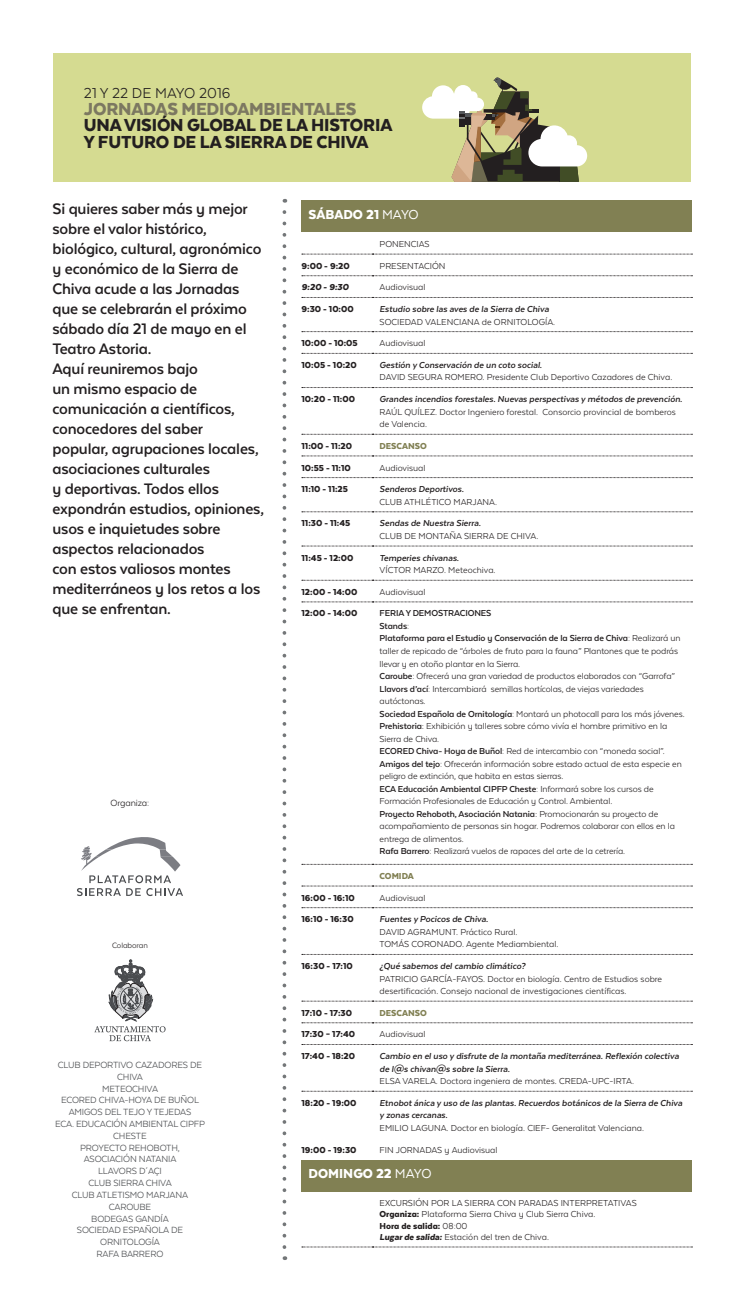
<style>
.page{position:relative;width:745px;height:1312px;background:#fff}
.page>*{position:absolute;margin:0;border:0;box-sizing:border-box;transform-origin:0 0}
.t1{font:900 20px/16.5px "Texta Alt";letter-spacing:-.01em;color:#231f20}
.t2{font:900 20px "Texta Alt";letter-spacing:-.01em;color:#7c7861}
.t3{font:700 17.5px/20px "Texta Alt";letter-spacing:-.01em;color:#231f20}
.t4{font:16.5px "Texta Alt";color:#231f20}
.t5{font:900 15px "Texta Alt";color:#fff}
.t6{font:15px "Texta Alt";letter-spacing:-.03em;color:#fff}
.t7{font:10.38px/11.9px "Texta Alt";letter-spacing:-.015em;color:#494b4e;text-align:center}
.t8{font:10.38px "Texta Alt";letter-spacing:-.01em;color:#231f20}
.t9{font:10px/12.5px "Texta Alt";letter-spacing:-.01em;color:#231f20}
.t10{font:italic 700 10px/12.5px "Texta Alt";color:#231f20}
.t11{font:900 10px "Texta Alt";color:#231f20}
.t12{font:900 10px "Texta Alt";color:#818053}
.t13{font:italic 900 10px "Texta Alt";color:#231f20}
.t14{font:8.88px "Texta Alt";letter-spacing:-.01em;color:#231f20}
.s1{font-weight:900}
.s2{font-weight:700}
.s3{font-weight:700;font-style:italic}
.s4{font-weight:900;font-style:italic}
</style>
<div class="page">
<div style="left:54px;top:53px;width:636px;height:129px;background:#d5db91"></div>
<svg style="left:422px;top:78px;width:164px;height:104px"></svg>
<svg style="left:94px;top:959px;width:71px;height:81px"></svg>
<svg style="left:77px;top:837px;width:106px;height:58px"></svg>
<svg style="left:282px;top:212px;width:4px;height:1047px"></svg>
<div style="left:301px;top:200px;width:390px;height:32px;background:#818053"></div>
<svg style="left:301px;top:254px;width:391px;height:1px"></svg>
<svg style="left:301px;top:275px;width:391px;height:1px"></svg>
<svg style="left:301px;top:297px;width:391px;height:1px"></svg>
<svg style="left:301px;top:331px;width:391px;height:1px"></svg>
<svg style="left:301px;top:353px;width:391px;height:1px"></svg>
<svg style="left:301px;top:387px;width:391px;height:1px"></svg>
<svg style="left:301px;top:434px;width:391px;height:1px"></svg>
<svg style="left:301px;top:455px;width:391px;height:1px"></svg>
<svg style="left:301px;top:477px;width:391px;height:1px"></svg>
<svg style="left:301px;top:511px;width:391px;height:1px"></svg>
<svg style="left:301px;top:545px;width:391px;height:1px"></svg>
<svg style="left:301px;top:579px;width:391px;height:1px"></svg>
<svg style="left:301px;top:601px;width:391px;height:1px"></svg>
<div style="left:301px;top:1159px;width:390px;height:32px;background:#818053"></div>
<svg style="left:302px;top:863px;width:390px;height:1px"></svg>
<svg style="left:301px;top:885px;width:391px;height:1px"></svg>
<svg style="left:301px;top:907px;width:391px;height:1px"></svg>
<svg style="left:301px;top:1000px;width:391px;height:1px"></svg>
<svg style="left:301px;top:1022px;width:391px;height:1px"></svg>
<svg style="left:301px;top:1090px;width:391px;height:1px"></svg>
<svg style="left:301px;top:1246px;width:391px;height:1px"></svg>
<h3 class="t4" style="left:84px;top:85px;width:148px">21 Y 22 DE MAYO 2016</h3>
<h1 class="t2" style="left:84px;top:98px;width:274px">JORNADAS MEDIOAMBIENTALES</h1>
<h1 class="t1" style="left:84px;top:117px;width:310px">UNA VISIÓN GLOBAL DE LA HISTORIA<br>Y FUTURO DE LA SIERRA DE CHIVA</h1>
<p class="t3" style="left:52px;top:198px;width:213px">Si quieres saber más y mejor sobre el valor histórico, biológico, cultural, agronómico y económico de la Sierra de<br>Chiva acude a las Jornadas que se celebrarán el próximo sábado día 21 de mayo en el<br>Teatro Astoria.<br>Aquí reuniremos bajo<br>un mismo espacio de comunicación a científicos, conocedores del saber<br>popular, agrupaciones locales, asociaciones culturales<br>y deportivas. Todos ellos expondrán estudios, opiniones, usos e inquietudes sobre aspectos relacionados<br>con estos valiosos montes mediterráneos y los retos a los que se enfrentan.</p>
<h3 class="t5" style="left:308px;top:206px;width:27px">Sábado</h3>
<h3 class="t6" style="left:366px;top:206px;width:54px"><span class="s1">21</span> MAYO</h3>
<p class="t9" style="left:379px;top:237px;width:52px">PONENCIAS</p>
<p class="t11" style="left:301px;top:260px;width:50px">9:00 - 9:20</p>
<p class="t9" style="left:379px;top:259px;width:67px">PRESENTACIÓN</p>
<p class="t13" style="left:301px;top:282px;width:49px">9:20 - 9:30</p>
<p class="t9" style="left:379px;top:281px;width:47px">Audiovisual</p>
<p class="t11" style="left:301px;top:304px;width:54px">9:30 - 10:00</p>
<p class="t10" style="left:379px;top:302px;width:171px">Estudio sobre las aves de la Sierra de Chiva</p>
<p class="t9" style="left:379px;top:315px;width:177px">SOCIEDAD VALENCIANA de ORNITOLOGÍA.</p>
<p class="t11" style="left:301px;top:338px;width:58px">10:00 - 10:05</p>
<p class="t9" style="left:379px;top:337px;width:47px">Audiovisual</p>
<p class="t11" style="left:301px;top:359px;width:57px">10:05 - 10:20</p>
<p class="t10" style="left:379px;top:358px;width:164px">Gestión y Conservación de un coto social.</p>
<p class="t9" style="left:379px;top:371px;width:294px">DAVID SEGURA ROMERO. Presidente Club Deportivo Cazadores de Chiva.</p>
<p class="t11" style="left:301px;top:394px;width:55px">10:20 - 11:00</p>
<p class="t10" style="left:379px;top:392px;width:304px">Grandes incendios forestales. Nuevas perspectivas y métodos de prevención.</p>
<p class="t9" style="left:379px;top:405px;width:297px">RAÚL QUÍLEZ. Doctor Ingeniero forestal. Consorcio provincial de bomberos de Valencia.</p>
<p class="t11" style="left:301px;top:440px;width:52px">11:00 - 11:20</p>
<p class="t12" style="left:379px;top:440px;width:49px">DESCANSO</p>
<p class="t11" style="left:301px;top:462px;width:51px">10:55 - 11:10</p>
<p class="t9" style="left:379px;top:461px;width:47px">Audiovisual</p>
<p class="t11" style="left:301px;top:484px;width:48px">11:10 - 11:25</p>
<p class="t10" style="left:379px;top:482px;width:86px">Senderos Deportivos.</p>
<p class="t9" style="left:379px;top:495px;width:119px">CLUB ATHLÉTICO MARJANA.</p>
<p class="t11" style="left:301px;top:518px;width:50px">11:30 - 11:45</p>
<p class="t10" style="left:379px;top:517px;width:103px">Sendas de Nuestra Sierra.</p>
<p class="t9" style="left:379px;top:529px;width:160px">CLUB DE MONTAÑA SIERRA DE CHIVA.</p>
<p class="t11" style="left:301px;top:552px;width:53px">11:45 - 12:00</p>
<p class="t10" style="left:379px;top:551px;width:81px">Temperies chivanas.</p>
<p class="t9" style="left:379px;top:563px;width:117px">VÍCTOR MARZO. Meteochiva.</p>
<p class="t11" style="left:301px;top:586px;width:57px">12:00 - 14:00</p>
<p class="t9" style="left:379px;top:585px;width:47px">Audiovisual</p>
<p class="t11" style="left:301px;top:608px;width:57px">12:00 - 14:00</p>
<p class="t9" style="left:379px;top:607px;width:306px"><span class="s2">FERIA Y DEMOSTRACIONES<br>Stands</span>:<br><span class="s2">Plataforma para el Estudio y Conservación de la Sierra de Chiva</span>: Realizará un taller de repicado de “árboles de fruto para la fauna” Plantones que te podrás llevar y en otoño plantar en la Sierra.<br><span class="s2">Caroube</span>: Ofrecerá una gran variedad de productos elaborados con “Garrofa” <span class="s2">Llavors d’ací</span>: Intercambiará semillas hortícolas, de viejas variedades autóctonas.<br><span class="s2">Sociedad Española de Ornitología</span>: Montará un photocall para los más jóvenes.<br><span class="s2">Prehistoria:</span> Exhibición y talleres sobre cómo vivía el hombre primitivo en la Sierra de Chiva.<br><span class="s2">ECORED Chiva- Hoya de Buñol</span>: Red de intercambio con “moneda social”.<br><span class="s2">Amigos del tejo</span>: Ofrecerán información sobre estado actual de esta especie en peligro de extinción, que habita en estas sierras.<br><span class="s2">ECA Educación Ambiental CIPFP Cheste</span>: Informará sobre los cursos de Formación Profesionales de Educación y Control. Ambiental.<br><span class="s2">Proyecto Rehoboth, Asociación Natania:</span> Promocionarán su proyecto de acompañamiento de personas sin hogar. Podremos colaborar con ellos en la entrega de alimentos.<br><span class="s2">Rafa Barrero</span>: Realizará vuelos de rapaces del arte de la cetrería.</p>
<p class="t12" style="left:379px;top:870px;width:36px">COMIDA</p>
<p class="t11" style="left:301px;top:892px;width:55px">16:00 - 16:10</p>
<p class="t9" style="left:379px;top:891px;width:47px">Audiovisual</p>
<p class="t11" style="left:301px;top:913px;width:54px">16:10 - 16:30</p>
<p class="t9" style="left:379px;top:912px;width:180px"><span class="s3">Fuentes y Pocicos de Chiva</span><span class="s2">.<br></span>DAVID AGRAMUNT. Práctico Rural.<br>TOMÁS CORONADO. Agente Mediambiental.</p>
<p class="t11" style="left:301px;top:960px;width:53px">16:30 - 17:10</p>
<p class="t10" style="left:379px;top:959px;width:147px">¿Qué sabemos del cambio climático?</p>
<p class="t9" style="left:379px;top:971px;width:284px">PATRICIO GARCÍA-FAYOS. Doctor en biología. Centro de Estudios sobre desertificación. Consejo nacional de investigaciones científicas.</p>
<p class="t11" style="left:301px;top:1007px;width:52px">17:10 - 17:30</p>
<p class="t12" style="left:379px;top:1007px;width:49px">DESCANSO</p>
<p class="t11" style="left:301px;top:1028px;width:55px">17:30 – 17:40</p>
<p class="t9" style="left:379px;top:1027px;width:47px">Audiovisual</p>
<p class="t11" style="left:301px;top:1050px;width:55px">17:40 - 18:20</p>
<p class="t10" style="left:379px;top:1049px;width:301px">Cambio en el uso y disfrute de la montaña mediterránea. Reflexión colectiva de l@s chivan@s sobre la Sierra.</p>
<p class="t9" style="left:379px;top:1074px;width:256px">ELSA VARELA. Doctora ingeniera de montes. CREDA-UPC-IRTA.</p>
<p class="t11" style="left:301px;top:1097px;width:56px">18:20 - 19:00</p>
<p class="t10" style="left:379px;top:1096px;width:304px">Etnobot ánica y uso de las plantas. Recuerdos botánicos de la Sierra de Chiva y zonas cercanas.</p>
<p class="t9" style="left:379px;top:1121px;width:266px">EMILIO LAGUNA. Doctor en biología. CIEF- Generalitat Valenciana.</p>
<p class="t11" style="left:301px;top:1143px;width:56px">19:00 - 19:30</p>
<p class="t9" style="left:379px;top:1142px;width:119px">FIN JORNADAS y Audiovisual</p>
<h3 class="t5" style="left:308px;top:1165px;width:20px">Domingo</h3>
<h3 class="t6" style="left:376px;top:1165px;width:57px"><span class="s1">22</span> MAYO</h3>
<p class="t9" style="left:379px;top:1197px;width:258px;line-height:11.2px">EXCURSIÓN POR LA SIERRA CON PARADAS INTERPRETATIVAS <span class="s1">Organiza:</span> Plataforma Sierra Chiva y Club Sierra Chiva.<br><span class="s1">Hora de salida:</span> 08:00<br><span class="s4">Lugar de salida:</span> Estación del tren de Chiva.</p>
<p class="t8" style="left:110px;top:797px;width:40px">Organiza:</p>
<p class="t14" style="left:112px;top:940px;width:37px">Colaboran</p>
<p class="t7" style="left:55px;top:1058px;width:151px">CLUB DEPORTIVO CAZADORES DE<br>CHIVA<br>METEOCHIVA<br>ECORED CHIVA-HOYA DE BUÑOL<br>AMIGOS DEL TEJO Y TEJEDAS<br>ECA. EDUCACIÓN AMBIENTAL CIPFP<br>CHESTE<br>PROYECTO REHOBOTH,<br>ASOCIACIÓN NATANIA<br>LLAVORS D´AÇI<br>CLUB SIERRA CHIVA<br>CLUB ATLETISMO MARJANA<br>CAROUBE<br>BODEGAS GANDÍA<br>SOCIEDAD ESPAÑOLA DE<br>ORNITOLOGÍA<br>RAFA BARRERO</p>
</div>
